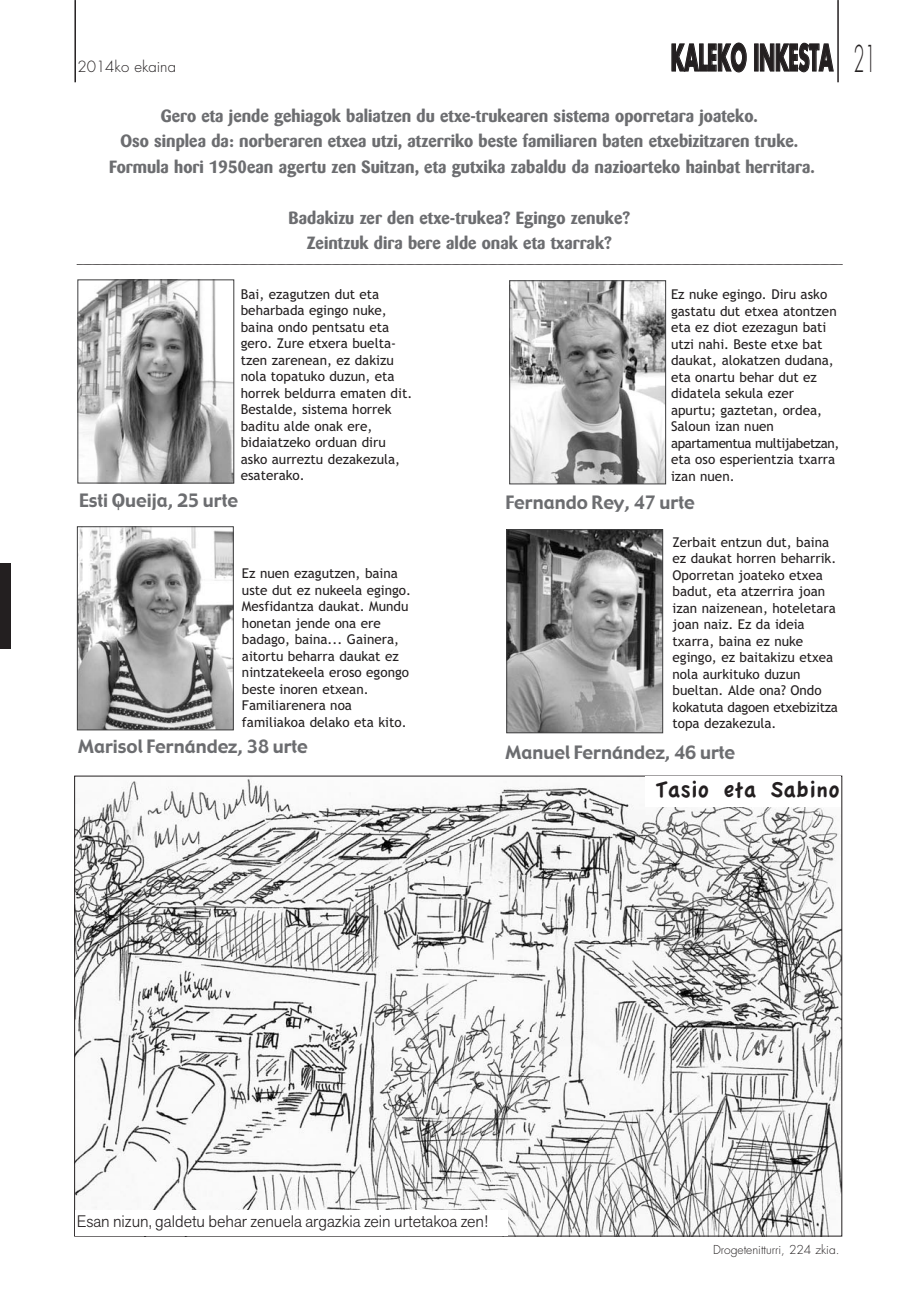
<style>
.page{position:relative;width:919px;height:1289px;background:#fff}
.page>*{position:absolute;margin:0;border:0;box-sizing:border-box;transform-origin:0 0}
.t1{font:700 36px "Futura";letter-spacing:-.005em;color:#231f20;scale:.5 1}
.t2{font:24px "Apple Casual";color:#231f20}
.t3{font:18px "Gadget";color:#6c6d70}
.t4{font:16.5px/25.5px "Barme F";color:#6c6d70;text-align:center}
.t5{font:300 16.5px "Akzid Grtsk Next";color:#231f20}
.t6{font:300 15px "Futura";color:#231f20}
.t7{font:13.5px/16.5px "Trebuchet MS";color:#231f20}
.t8{font:300 12px "Futura";color:#231f20}
.s1{font-weight:300}
</style>
<div class="page">
<img style="left:76px;top:777px;width:764px;height:457px">
<hr style="left:74px;top:1px;width:2px;height:81px;background:#231f20">
<hr style="left:837px;top:1px;width:1px;height:81px;background:#231f20">
<img style="left:79px;top:281px;width:153px;height:200px">
<div style="left:77px;top:279px;width:157px;height:204px;border:1px solid #3e3e3f"></div>
<img style="left:511px;top:282px;width:153px;height:200px">
<div style="left:509px;top:280px;width:157px;height:204px;border:1px solid #3e3e3f"></div>
<img style="left:79px;top:528px;width:153px;height:200px">
<div style="left:77px;top:526px;width:157px;height:204px;border:1px solid #3e3e3f"></div>
<img style="left:508px;top:531px;width:153px;height:200px">
<div style="left:506px;top:529px;width:157px;height:204px;border:1px solid #3e3e3f"></div>
<svg style="left:77px;top:264px;width:766px;height:1px"></svg>
<div style="left:0;top:564px;width:11px;height:85px;background:#231f20"></div>
<div style="left:645px;top:776px;width:196px;height:31px;background:#fff"></div>
<div style="left:75px;top:1209px;width:432px;height:26px;background:#fff"></div>
<p class="t6" style="left:77px;top:59px;width:100px">2014ko ekaina</p>
<h1 class="t1" style="left:670px;top:41px;width:411px">KALEKO INKESTA <span class="s1">21</span></h1>
<p class="t4" style="left:109px;top:104px;width:707px">Gero eta jende gehiagok baliatzen du etxe-trukearen sistema oporretara joateko.<br>Oso sinplea da: norberaren etxea utzi, atzerriko beste familiaren baten etxebizitzaren truke.<br>Formula hori 1950ean agertu zen Suitzan, eta gutxika zabaldu da nazioarteko hainbat herritara.</p>
<p class="t4" style="left:288px;top:206px;width:343px">Badakizu zer den etxe-trukea? Egingo zenuke?<br>Zeintzuk dira bere alde onak eta txarrak?</p>
<p class="t7" style="left:241px;top:287px;width:173px">Bai, ezagutzen dut eta beharbada egingo nuke, baina ondo pentsatu eta gero. Zure etxera buelta&shy;tzen zarenean, ez dakizu nola topatuko duzun, eta horrek beldurra ematen dit.<br>Bestalde, sistema horrek baditu alde onak ere, bidaiatzeko orduan diru asko aurreztu dezakezula, esaterako.</p>
<h3 class="t3" style="left:79px;top:493px;width:160px">Esti Queija, 25 urte</h3>
<p class="t7" style="left:242px;top:566px;width:171px">Ez nuen ezagutzen, baina uste dut ez nukeela egingo.<br>Mesfidantza daukat. Mundu honetan jende ona ere badago, baina... Gainera, aitortu beharra daukat ez nintzatekeela eroso egongo beste inoren etxean.<br>Familiarenera noa familiakoa delako eta kito.</p>
<h3 class="t3" style="left:78px;top:739px;width:231px">Marisol Fernández, 38 urte</h3>
<p class="t7" style="left:671px;top:287px;width:170px">Ez nuke egingo. Diru asko gastatu dut etxea atontzen eta ez diot ezezagun bati utzi nahi. Beste etxe bat daukat, alokatzen dudana, eta onartu behar dut ez didatela sekula ezer apurtu; gaztetan, ordea,<br>Saloun izan nuen apartamentua multijabetzan, eta oso esperientzia txarra izan nuen.</p>
<h3 class="t3" style="left:505px;top:495px;width:190px">Fernando Rey, 47 urte</h3>
<p class="t7" style="left:672px;top:535px;width:167px">Zerbait entzun dut, baina ez daukat horren beharrik.<br>Oporretan joateko etxea badut, eta atzerrira joan izan naizenean, hoteletara joan naiz. Ez da ideia txarra, baina ez nuke egingo, ez baitakizu etxea nola aurkituko duzun bueltan. Alde ona? Ondo kokatuta dagoen etxebizitza topa dezakezula.</p>
<h3 class="t3" style="left:505px;top:745px;width:231px">Manuel Fernández, 46 urte</h3>
<h2 class="t2" style="left:655px;top:781px;width:185px">Tasio eta Sabino</h2>
<p class="t5" style="left:77px;top:1214px;width:413px">Esan nizun, galdetu behar zenuela argazkia zein urtetakoa zen!</p>
<p class="t8" style="left:713px;top:1243px;width:128px">Drogetenitturri, 224 zkia.</p>
</div>
